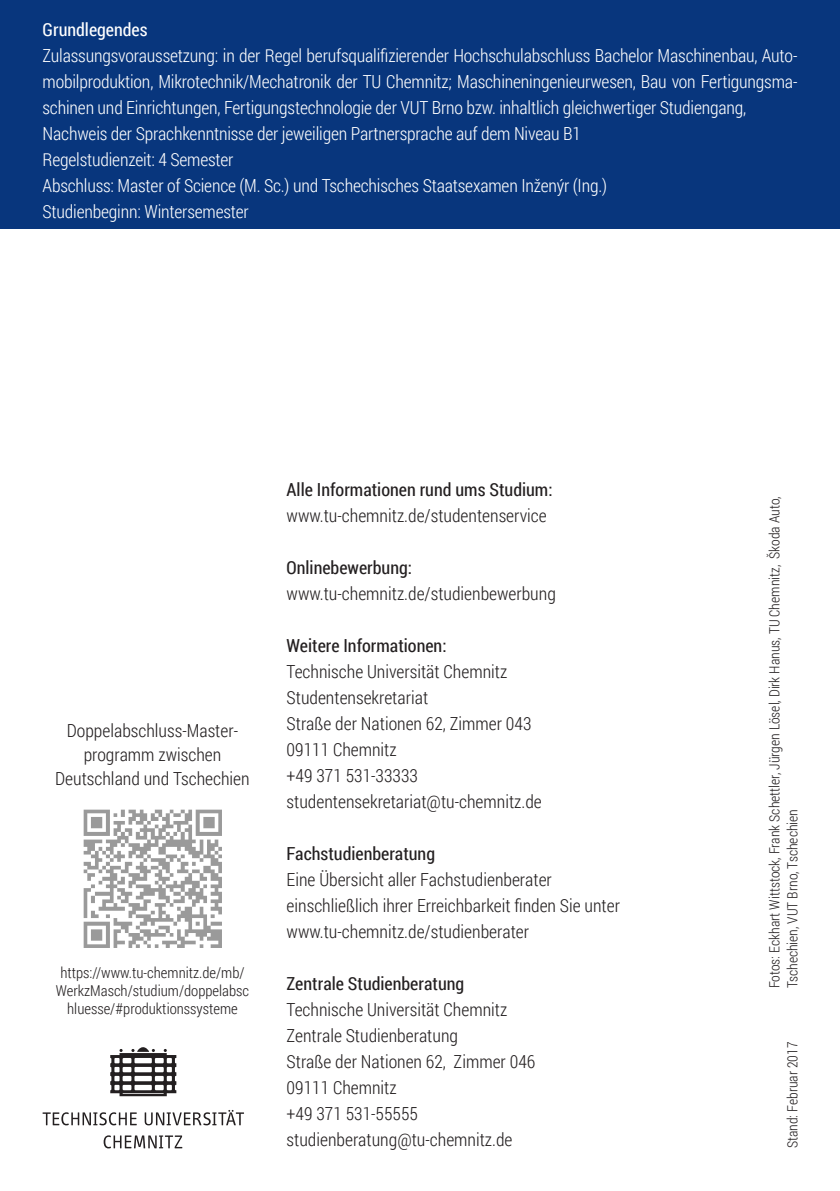
<style>
.page{position:relative;width:840px;height:1191px;background:#fff}
.page>*{position:absolute;margin:0;border:0;box-sizing:border-box;transform-origin:0 0}
.Cover_Mengentext{font:300 18px/24px "Roboto Condensed";color:#231f20;text-align:center}
.Grundlegendes_Mengen{font:300 18px/26px "Roboto Condensed";letter-spacing:-.01em;color:#fff;text-align:justify}
.Cover_Mengentext-2{font:18px "Roboto Condensed";color:#231f20}
.Grundlegendes{font:18px "Roboto Condensed";color:#fff}
.t1{font:300 15px/18px "Roboto Condensed";color:#231f20;text-align:center}
.t2{font:300 14px/18px "Roboto Condensed";color:#231f20}
</style>
<div class="page">
<div style="left:0;top:0;width:839px;height:229px;background:#08367d"></div>
<svg style="left:110px;top:1047px;width:66px;height:49px"></svg>
<svg style="left:104px;top:1135px;width:78px;height:13px"></svg>
<svg style="left:43px;top:1110px;width:201px;height:15px"></svg>
<img style="left:83px;top:809px;width:139px;height:139px">
<p class="Grundlegendes" style="left:43px;top:17px;width:106px">Grundlegendes</p>
<p class="Grundlegendes_Mengen" style="left:43px;top:42px;width:756px">Zulassungsvoraussetzung: in der Regel berufsqualifizierender Hochschulabschluss Bachelor Maschinenbau, Auto&shy;mobilproduktion, Mikrotechnik/Mechatronik der TU Chemnitz; Maschineningenieurwesen, Bau von Fertigungsma&shy;schinen und Einrichtungen, Fertigungstechnologie der VUT Brno bzw. inhaltlich gleichwertiger Studiengang,</p>
<p class="Grundlegendes_Mengen" style="left:43px;top:120px;width:539px">Nachweis der Sprachkenntnisse der jeweiligen Partnersprache auf dem Niveau B1</p>
<p class="Grundlegendes_Mengen" style="left:43px;top:146px;width:192px">Regelstudienzeit: 4 Semester</p>
<p class="Grundlegendes_Mengen" style="left:43px;top:172px;width:565px">Abschluss: Master of Science (M. Sc.) und Tschechisches Staatsexamen Inženýr (Ing.)</p>
<p class="Grundlegendes_Mengen" style="left:43px;top:198px;width:208px">Studienbeginn: Wintersemester</p>
<p class="Cover_Mengentext" style="left:55px;top:717px;width:196px">Doppelabschluss-Master&shy;programm zwischen<br>Deutschland und Tschechien</p>
<p class="t1" style="left:56px;top:962px;width:195px">https://www.tu-chemnitz.de/mb/<br>WerkzMasch/studium/doppelabsc hluesse/#produktionssysteme</p>
<p class="Cover_Mengentext-2" style="left:286px;top:477px;width:267px">Alle Informationen rund ums Studium:</p>
<p class="Cover_Mengentext" style="left:286px;top:503px;width:261px">www.tu-chemnitz.de/studentenservice</p>
<p class="Cover_Mengentext-2" style="left:286px;top:555px;width:127px">Onlinebewerbung:</p>
<p class="Cover_Mengentext" style="left:286px;top:581px;width:270px">www.tu-chemnitz.de/studienbewerbung</p>
<p class="Cover_Mengentext-2" style="left:286px;top:633px;width:161px">Weitere Informationen:</p>
<p class="Cover_Mengentext" style="left:286px;top:659px;width:222px">Technische Universität Chemnitz</p>
<p class="Cover_Mengentext" style="left:286px;top:685px;width:143px">Studentensekretariat</p>
<p class="Cover_Mengentext" style="left:286px;top:711px;width:246px">Straße der Nationen 62, Zimmer 043</p>
<p class="Cover_Mengentext" style="left:286px;top:737px;width:112px">09111 Chemnitz</p>
<p class="Cover_Mengentext" style="left:286px;top:763px;width:133px">+49 371 531-33333</p>
<p class="Cover_Mengentext" style="left:286px;top:789px;width:256px">studentensekretariat@tu-chemnitz.de</p>
<p class="Cover_Mengentext-2" style="left:286px;top:841px;width:150px">Fachstudienberatung</p>
<p class="Cover_Mengentext" style="left:286px;top:867px;width:266px">Eine Übersicht aller Fachstudienberater</p>
<p class="Cover_Mengentext" style="left:286px;top:893px;width:335px">einschließlich ihrer Erreichbarkeit finden Sie unter</p>
<p class="Cover_Mengentext" style="left:286px;top:919px;width:244px">www.tu-chemnitz.de/studienberater</p>
<p class="Cover_Mengentext-2" style="left:286px;top:971px;width:179px">Zentrale Studienberatung</p>
<p class="Cover_Mengentext" style="left:286px;top:997px;width:222px">Technische Universität Chemnitz</p>
<p class="Cover_Mengentext" style="left:286px;top:1023px;width:173px">Zentrale Studienberatung</p>
<p class="Cover_Mengentext" style="left:286px;top:1049px;width:250px">Straße der Nationen 62, Zimmer 046</p>
<p class="Cover_Mengentext" style="left:286px;top:1075px;width:112px">09111 Chemnitz</p>
<p class="Cover_Mengentext" style="left:286px;top:1101px;width:133px">+49 371 531-55555</p>
<p class="Cover_Mengentext" style="left:286px;top:1127px;width:227px">studienberatung@tu-chemnitz.de</p>
<p class="t2" style="left:764px;top:988px;width:493px;rotate:-90deg">Fotos: Eckhart Wittstock, Frank Schettler, Jürgen Lösel, Dirk Hanus, TU Chemnitz, Škoda Auto,<br>Tschechien, VUT Brno, Tschechien</p>
<p class="t2" style="left:782px;top:1148px;width:108px;rotate:-90deg">Stand: Februar 2017</p>
</div>
